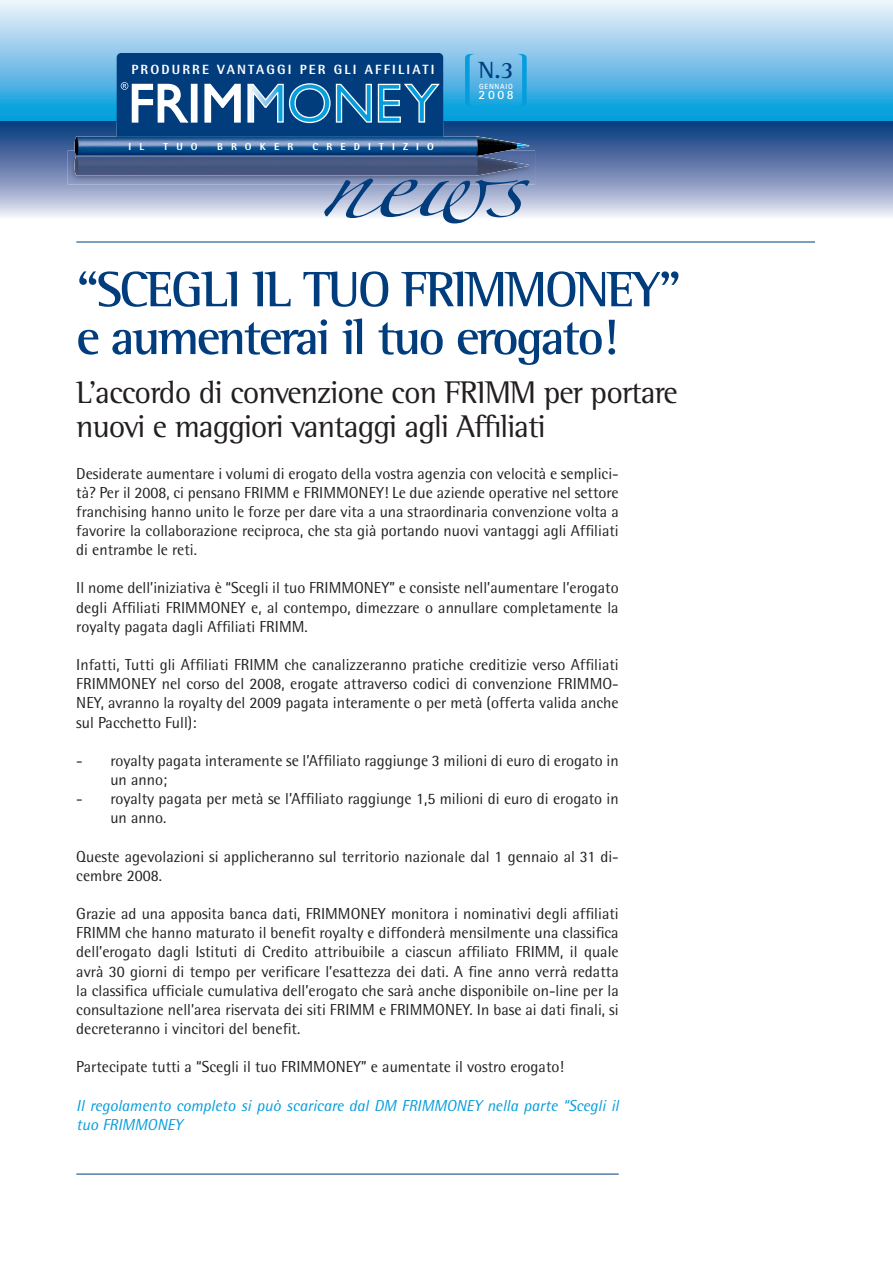
<style>
.page{position:relative;width:893px;height:1263px;background:#fff}
.page>*{position:absolute;margin:0;border:0;box-sizing:border-box;transform-origin:0 0}
.t1{font:65.85px "Zapfino";color:#013d7d;scale:1.25 1}
.t2{font:700 51px/47.8px "Rotis Semi Serif";letter-spacing:-.05em;color:#013d7d}
.t3{font:32.1px/34.5px "Rotis Semi Serif";letter-spacing:-.03em;color:#231f20}
.t4{font:700 24px "Rotis Semi Serif";color:#013d7d}
.t5{font:15.9px/19.2px "Rotis Semi Sans";color:#231f20;text-align:justify}
.t6{font:italic 15.9px/19.2px "Rotis Semi Sans";color:#069ddc}
.t7{font:800 13.35px "Rotis Semi Sans";letter-spacing:.16em;color:#fff}
.t8{font:700 12.75px "Rotis Sans Serif";color:#fff}
.t9{font:800 10.2px "Rotis Semi Sans";letter-spacing:.8em;color:#fff}
.t10{font:700 7.5px "Rotis Sans Serif";letter-spacing:.1em;color:#fff}
</style>
<div class="page">
<svg style="left:0;top:0;width:893px;height:121px;background:#8acaec"></svg>
<svg style="left:0;top:121px;width:893px;height:96px;background:#8296bc"></svg>
<hr style="left:76px;top:242px;width:739px;height:1px;background:#013d7d">
<div style="left:117px;top:53px;width:326px;height:100px;background:#013d7d;border-radius:4px"></div>
<div style="left:191px;top:84px;width:6px;height:38px;background:#fff"></div>
<div style="left:191px;top:84px;width:7px;height:39px;border:1px solid #fff"></div>
<svg style="left:204px;top:83px;width:37px;height:40px"></svg>
<svg style="left:247px;top:83px;width:193px;height:41px"></svg>
<svg style="left:121px;top:82px;width:68px;height:41px"></svg>
<img style="left:68px;top:151px;width:467px;height:33px">
<img style="left:75px;top:136px;width:455px;height:40px">
<img style="left:76px;top:156px;width:401px;height:1px">
<svg style="left:465px;top:54px;width:9px;height:53px"></svg>
<svg style="left:518px;top:54px;width:9px;height:53px"></svg>
<hr style="left:76px;top:1174px;width:543px;height:1px;background:#013d7d">
<p class="t7" style="left:131px;top:64px;width:304px">PRODURRE VANTAGGI PER GLI AFFILIATI</p>
<h3 class="t4" style="left:478px;top:62px;width:37px">N.3</h3>
<p class="t10" style="left:479px;top:84px;width:35px">GENNAIO</p>
<p class="t8" style="left:479px;top:90px;width:37px">2008</p>
<p class="t9" style="left:129px;top:143px;width:17px">I L</p>
<p class="t9" style="left:164px;top:143px;width:36px">TUO</p>
<p class="t9" style="left:217px;top:143px;width:78px">BROKER</p>
<p class="t9" style="left:313px;top:143px;width:123px">CREDITIZIO</p>
<h1 class="t1" style="left:319px;top:155px;width:166px">news</h1>
<h2 class="t2" style="left:76px;top:270px;width:606px">“SCEGLI IL TUO FRIMMONEY” e aumenterai il tuo erogato!</h2>
<h3 class="t3" style="left:76px;top:378px;width:603px">L’accordo di convenzione con FRIMM per portare nuovi e maggiori vantaggi agli Affiliati</h3>
<p class="t5" style="left:76px;top:465px;width:544px">Desiderate aumentare i volumi di erogato della vostra agenzia con velocità e semplici&shy;tà? Per il 2008, ci pensano FRIMM e FRIMMONEY! Le due aziende operative nel settore franchising hanno unito le forze per dare vita a una straordinaria convenzione volta a favorire la collaborazione reciproca, che sta già portando nuovi vantaggi agli Affiliati di entrambe le reti.</p>
<p class="t5" style="left:76px;top:580px;width:544px">Il nome dell’iniziativa è “Scegli il tuo FRIMMONEY” e consiste nell’aumentare l’erogato degli Affiliati FRIMMONEY e, al contempo, dimezzare o annullare completamente la royalty pagata dagli Affiliati FRIMM.</p>
<p class="t5" style="left:76px;top:657px;width:544px">Infatti, Tutti gli Affiliati FRIMM che canalizzeranno pratiche creditizie verso Affiliati FRIMMONEY nel corso del 2008, erogate attraverso codici di convenzione FRIMMO-NEY, avranno la royalty del 2009 pagata interamente o per metà (offerta valida anche sul Pacchetto Full):</p>
<p class="t5" style="left:110px;top:752px;width:510px;text-indent:-34px">- royalty pagata interamente se l’Affiliato raggiunge 3 milioni di euro di erogato in un anno;</p>
<p class="t5" style="left:110px;top:791px;width:510px;text-indent:-34px">- royalty pagata per metà se l’Affiliato raggiunge 1,5 milioni di euro di erogato in un anno.</p>
<p class="t5" style="left:76px;top:848px;width:544px">Queste agevolazioni si applicheranno sul territorio nazionale dal 1 gennaio al 31 di&shy;cembre 2008.</p>
<p class="t5" style="left:76px;top:906px;width:544px">Grazie ad una apposita banca dati, FRIMMONEY monitora i nominativi degli affiliati FRIMM che hanno maturato il benefit royalty e diffonderà mensilmente una classifica dell’erogato dagli Istituti di Credito attribuibile a ciascun affiliato FRIMM, il quale avrà 30 giorni di tempo per verificare l’esattezza dei dati. A fine anno verrà redatta la classifica ufficiale cumulativa dell’erogato che sarà anche disponibile on-line per la consultazione nell’area riservata dei siti FRIMM e FRIMMONEY. In base ai dati finali, si decreteranno i vincitori del benefit.</p>
<p class="t5" style="left:76px;top:1059px;width:489px">Partecipate tutti a “Scegli il tuo FRIMMONEY” e aumentate il vostro erogato!</p>
<p class="t6" style="left:76px;top:1097px;width:544px">Il regolamento completo si può scaricare dal DM FRIMMONEY nella parte “Scegli il tuo FRIMMONEY</p>
</div>
